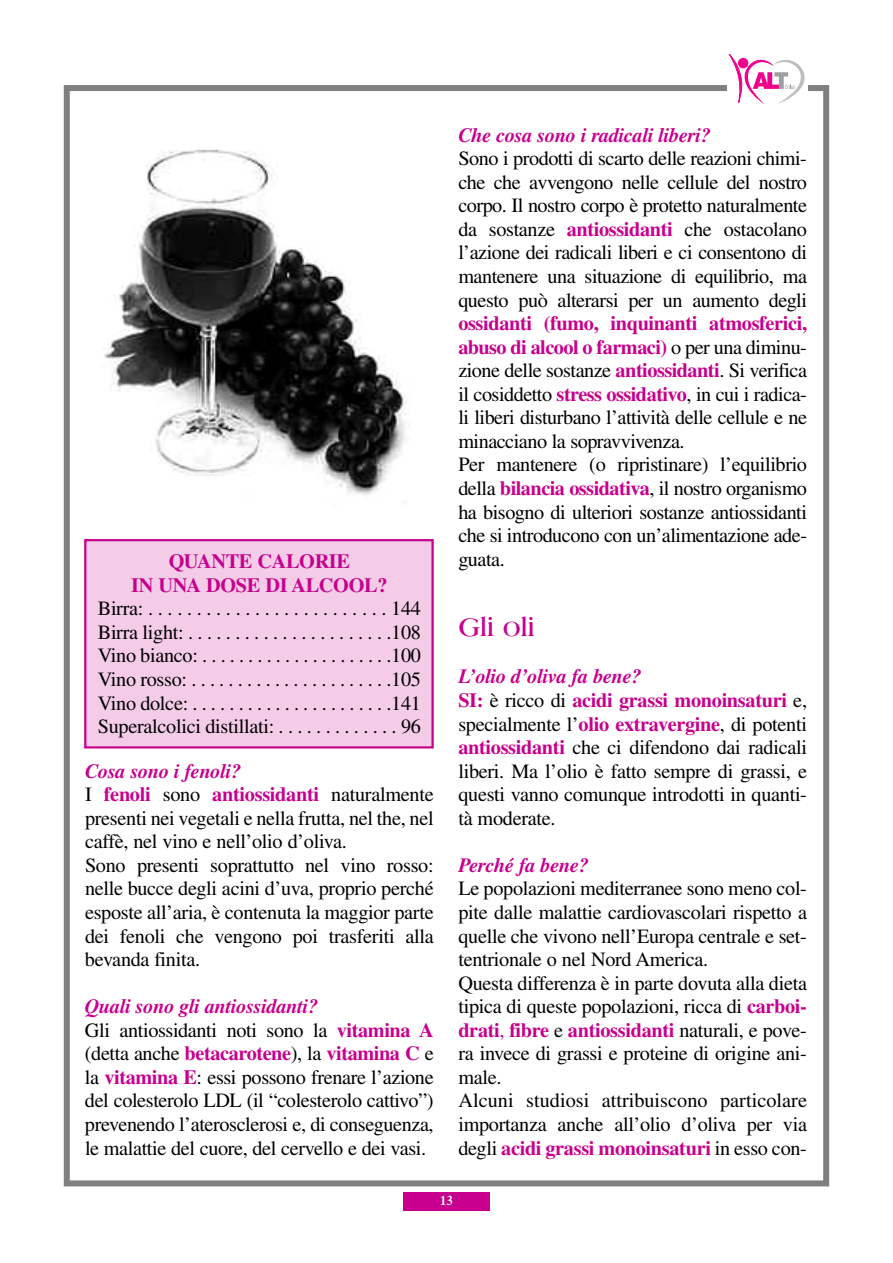
<style>
.page{position:relative;width:893px;height:1263px;background:#fff}
.page>*{position:absolute;margin:0;border:0;box-sizing:border-box;transform-origin:0 0}
.t1{font:700 27px "Americana";letter-spacing:-.02em;color:#c7008d}
.t2{font:20.25px/23.5px "Times";letter-spacing:-.015em;color:#000}
.t3{font:italic 700 20.25px "Times";letter-spacing:-.015em;color:#c7008d}
.t4{font:700 20.25px/23.5px "Times";letter-spacing:-.015em;color:#c7008d;text-align:center}
.t5{font:600 13.5px "Times";color:#fff}
.s1{font-weight:700;font-style:italic;color:#c7008d}
.s2{font-weight:700;color:#c7008d}
.s3{color:#c7008d}
</style>
<div class="page">
<div style="left:86px;top:541px;width:345px;height:205px;background:#f4cce8"></div>
<div style="left:84px;top:539px;width:350px;height:209px;border:2px solid #c7008d"></div>
<div style="left:64px;top:85px;width:765px;height:1101px;border:6px solid #808080"></div>
<div style="left:727px;top:53px;width:81px;height:53px;background:#fff"></div>
<svg style="left:729px;top:54px;width:76px;height:50px"></svg>
<div style="left:404px;top:1193px;width:85px;height:17px;background:#c7008d"></div>
<img style="left:104px;top:149px;width:306px;height:346px">
<p class="t4" style="left:131px;top:552px;width:258px">QUANTE CALORIE<br>IN UNA DOSE DI ALCOOL?</p>
<p class="t2" style="left:98px;top:599px;width:325px;text-align:justify">Birra:.........................144<br>Birralight:......................108<br>Vinobianco:.....................100<br>Vinorosso:......................105<br>Vinodolce:......................141<br>Superalcolici distillati: . . . . . . . . . . . . . 96</p>
<p class="t2" style="left:85px;top:761px;width:350px"><span class="s1">Cosa sono i fenoli?<br></span>I <span class="s2">fenoli</span> sono <span class="s2">antiossidanti</span> naturalmente presenti nei vegetali e nella frutta, nel the, nel caffè, nel vino e nell’olio d’oliva.<br>Sono presenti soprattutto nel vino rosso: nelle bucce degli acini d’uva, proprio perché esposte all’aria, è contenuta la maggior parte dei fenoli che vengono poi trasferiti alla bevanda finita.</p>
<p class="t2" style="left:85px;top:997px;width:350px"><span class="s1">Quali sono gli antiossidanti?<br></span>Gli antiossidanti noti sono la <span class="s2">vitamina A </span>(detta anche <span class="s2">betacarotene</span>), la <span class="s2">vitamina C</span> e la <span class="s2">vitamina E</span>: essi possono frenare l’azione del colesterolo LDL (il “colesterolo cattivo”) prevenendo l’aterosclerosi e, di conseguenza, le malattie del cuore, del cervello e dei vasi.</p>
<p class="t3" style="left:458px;top:128px;width:254px">Che cosa sono i radicali liberi?</p>
<p class="t2" style="left:458px;top:149px;width:350px;text-align:justify">Sono i prodotti di scarto delle reazioni chimi&shy;che che avvengono nelle cellule del nostro corpo. Il nostro corpo è protetto naturalmente da sostanze <span class="s2">antiossidanti</span> che ostacolano l’azione dei radicali liberi e ci consentono di mantenere una situazione di equilibrio, ma questo può alterarsi per un aumento degli</p>
<p class="t2" style="left:458px;top:314px;width:350px"><span class="s2">ossidanti (fumo, inquinanti atmosferici, abuso di alcool o farmaci)</span> o per una diminu&shy;zione delle sostanze <span class="s2">antiossidanti</span>. Si verifica il cosiddetto <span class="s2">stress ossidativo</span>, in cui i radica&shy;li liberi disturbano l’attività delle cellule e ne minacciano la sopravvivenza.<br>Per mantenere (o ripristinare) l’equilibrio della <span class="s2">bilancia ossidativa</span>, il nostro organismo ha bisogno di ulteriori sostanze antiossidanti che si introducono con un’alimentazione ade&shy;guata.</p>
<h1 class="t1" style="left:458px;top:617px;width:78px">Gli oli</h1>
<p class="t2" style="left:458px;top:667px;width:350px"><span class="s1">L’olio d’oliva fa bene?<br></span><span class="s2">SI:</span> è ricco di <span class="s2">acidi grassi monoinsaturi</span> e, specialmente l’<span class="s2">olio extravergine</span>, di potenti <span class="s2">antiossidanti</span> che ci difendono dai radicali liberi. Ma l’olio è fatto sempre di grassi, e questi vanno comunque introdotti in quanti&shy;tà moderate.</p>
<p class="t3" style="left:458px;top:858px;width:132px">Perché fa bene?</p>
<p class="t2" style="left:458px;top:879px;width:350px">Le popolazioni mediterranee sono meno col&shy;pite dalle malattie cardiovascolari rispetto a quelle che vivono nell’Europa centrale e set&shy;tentrionale o nel Nord America.<br>Questa differenza è in parte dovuta alla dieta tipica di queste popolazioni, ricca di <span class="s2">carboi&shy;drati</span><span class="s3">,</span> <span class="s2">fibre</span> e <span class="s2">antiossidanti</span> naturali, e pove&shy;ra invece di grassi e proteine di origine ani&shy;male.<br>Alcuni studiosi attribuiscono particolare importanza anche all’olio d’oliva per via degli <span class="s2">acidi grassi monoinsaturi</span> in esso con-</p>
<p class="t5" style="left:440px;top:1195px;width:15px">13</p>
</div>
